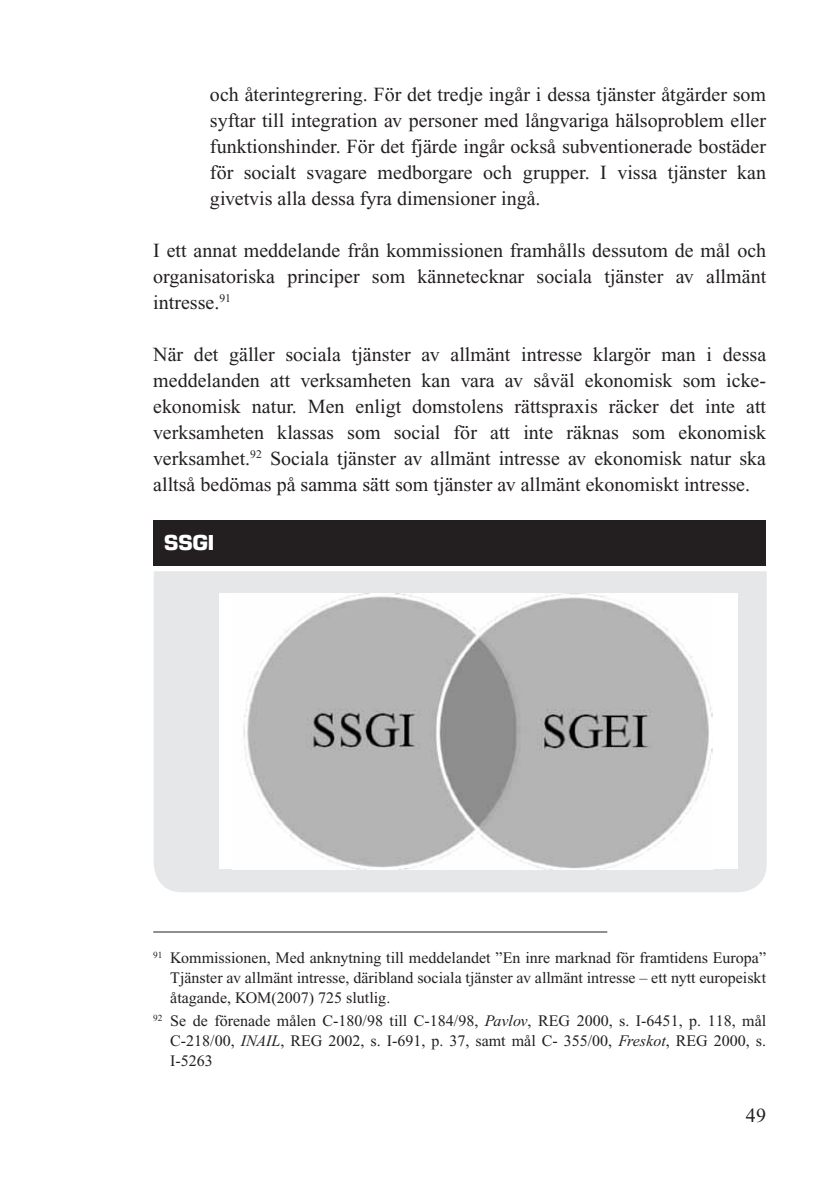
<style>
.page{position:relative;width:840px;height:1191px;background:#fff}
.page>*{position:absolute;margin:0;border:0;box-sizing:border-box;transform-origin:0 0}
.t1{font:20px/26px "Times New Roman";color:#231f20;text-align:justify}
.t2{font:700 20px "Eurostile";color:#fff}
.t3{font:16px/20px "Times New Roman";color:#231f20;text-align:justify}
.s1{font-style:italic}
</style>
<div class="page">
<div style="left:154px;top:571px;width:612px;height:321px;background:#e6e7e9"></div>
<div style="left:153px;top:520px;width:612px;height:46px;background:#231f20"></div>
<div style="left:219px;top:593px;width:518px;height:276px;background:#fff"></div>
<img style="left:243px;top:593px;width:469px;height:276px">
<hr style="left:153px;top:931px;width:454px;height:1px;background:#231f20">
<p class="t1" style="left:210px;top:81px;width:557px">och återintegrering. För det tredje ingår i dessa tjänster åtgärder som syftar till integration av personer med långvariga hälsoproblem eller funktionshinder. För det fjärde ingår också subventionerade bostäder för socialt svagare medborgare och grupper. I vissa tjänster kan givetvis alla dessa fyra dimensioner ingå.</p>
<p class="t1" style="left:153px;top:237px;width:614px">I ett annat meddelande från kommissionen framhålls dessutom de mål och organisatoriska principer som kännetecknar sociala tjänster av allmänt intresse.<sup>91</sup></p>
<p class="t1" style="left:153px;top:341px;width:614px">När det gäller sociala tjänster av allmänt intresse klargör man i dessa meddelanden att verksamheten kan vara av såväl ekonomisk som icke&shy;ekonomisk natur. Men enligt domstolens rättspraxis räcker det inte att verksamheten klassas som social för att inte räknas som ekonomisk verksamhet.<sup>92</sup> Sociala tjänster av allmänt intresse av ekonomisk natur ska alltså bedömas på samma sätt som tjänster av allmänt ekonomiskt intresse.</p>
<p class="t2" style="left:164px;top:530px;width:52px">SSGI</p>
<p class="t3" style="left:170px;top:948px;width:597px;text-indent:-17px"><sup>91</sup> Kommissionen, Med anknytning till meddelandet ”En inre marknad för framtidens Europa” Tjänster av allmänt intresse, däribland sociala tjänster av allmänt intresse – ett nytt europeiskt åtagande, KOM(2007) 725 slutlig.</p>
<p class="t3" style="left:170px;top:1011px;width:597px;text-indent:-17px"><sup>92</sup> Se de förenade målen C-180/98 till C-184/98, <span class="s1">Pavlov</span>, REG 2000, s. I-6451, p. 118, mål C-218/00, <span class="s1">INAIL</span>, REG 2002, s. I-691, p. 37, samt mål C- 355/00, <span class="s1">Freskot</span>, REG 2000, s.<br>I-5263</p>
<p class="t1" style="left:745px;top:1102px;width:22px">49</p>
</div>
